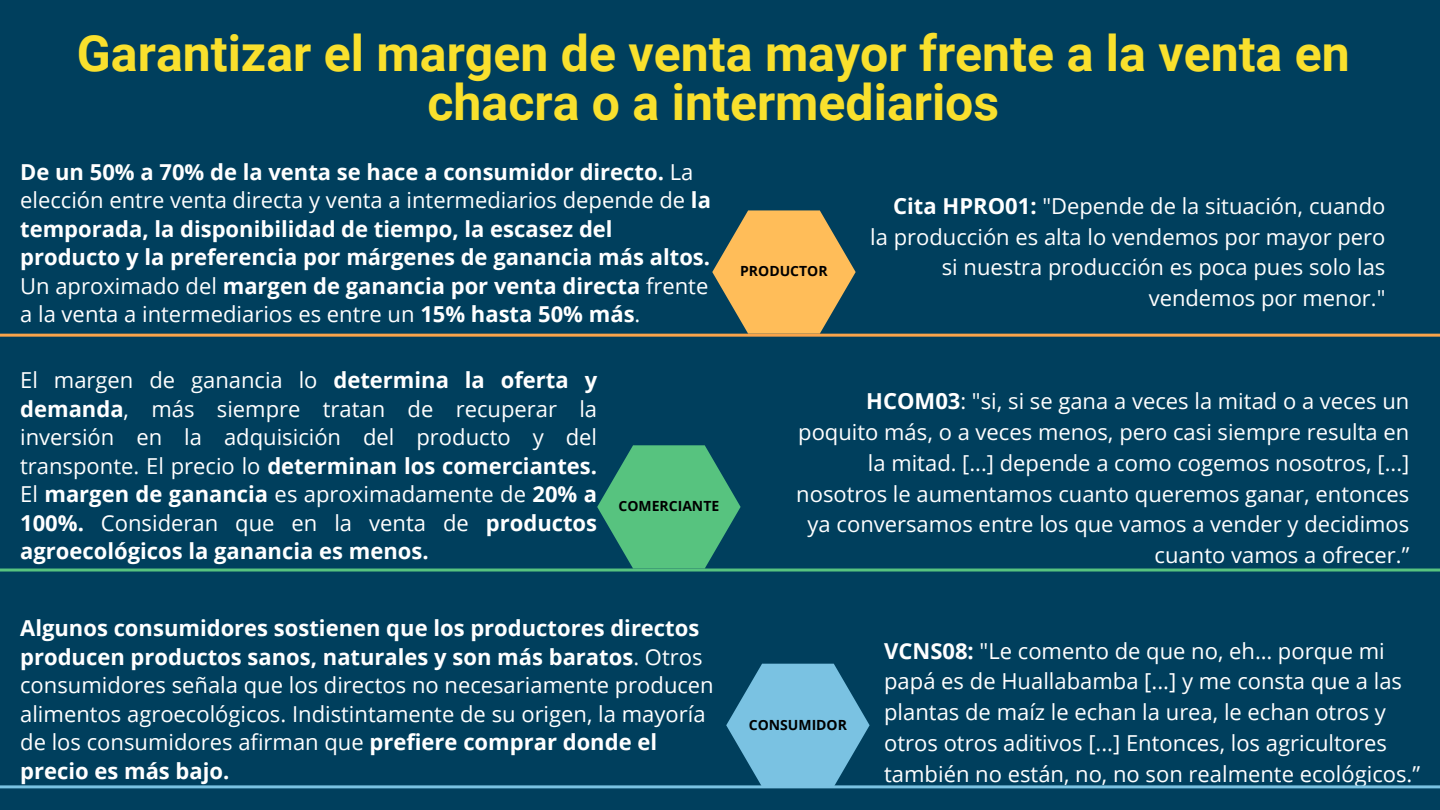
<style>
.page{position:relative;width:1440px;height:810px;background:#003f5d}
.page>*{position:absolute;margin:0;border:0;box-sizing:border-box;transform-origin:0 0}
.t1{font:700 50px/49.5px "Roboto";color:#f9e02d;text-align:center}
.t2{font:22px/30.8px "Open Sans";color:#fff}
.t3{font:700 22px/28.5px "Open Sans";color:#fff}
.t4{font:700 14px "Open Sans";color:#000}
.s1{font-weight:400}
.s2{font-weight:700}
</style>
<div class="page">
<svg style="left:597px;top:445px;width:144px;height:124px"></svg>
<svg style="left:712px;top:210px;width:144px;height:124px"></svg>
<svg style="left:726px;top:664px;width:144px;height:121px"></svg>
<hr style="left:0;top:785px;width:1440px;height:3px;background:#7ac2e2">
<hr style="left:0;top:569px;width:1440px;height:3px;background:#57c37f">
<hr style="left:0;top:334px;width:1440px;height:3px;background:#f9a44a">
<h1 class="t1" style="left:77px;top:29px;width:1274px">Garantizar el margen de venta mayor frente a la venta en chacra o a intermediarios</h1>
<p class="t3" style="left:20px;top:157px;width:692px">De un 50% a 70% de la venta se hace a consumidor directo. <span class="s1">La elección entre venta directa y venta a intermediarios depende de</span> la temporada, la disponibilidad de tiempo, la escasez del producto y la preferencia por márgenes de ganancia más altos.<br><span class="s1">Un aproximado del</span> margen de ganancia por venta directa <span class="s1">frente a la venta a intermediarios es entre un</span> 15% hasta 50% más<span class="s1">.</span></p>
<p class="t2" style="left:20px;top:365px;width:579px;line-height:28.5px;text-align:justify">El margen de ganancia lo <span class="s2">determina la oferta y demanda</span>, más siempre tratan de recuperar la inversión en la adquisición del producto y del transponte. El precio lo <span class="s2">determinan los comerciantes.<br></span>El <span class="s2">margen de ganancia</span> es aproximadamente de <span class="s2">20% a 100%.</span> Consideran que en la venta de <span class="s2">productos agroecológicos la ganancia es menos.</span></p>
<p class="t4" style="left:618px;top:496px;width:102px">COMERCIANTE</p>
<p class="t2" style="left:20px;top:614px;width:695px;line-height:28.5px"><span class="s2">Algunos consumidores sostienen que los productores directos producen productos sanos, naturales y son más baratos</span>. Otros consumidores señala que los directos no necesariamente producen alimentos agroecológicos. Indistintamente de su origen, la mayoría de los consumidores afirman que <span class="s2">prefiere comprar donde el precio es más bajo.</span></p>
<p class="t4" style="left:740px;top:261px;width:89px">PRODUCTOR</p>
<p class="t2" style="left:870px;top:190px;width:517px;text-align:right"><span class="s2">Cita HPRO01:</span> "Depende de la situación, cuando la producción es alta lo vendemos por mayor pero si nuestra producción es poca pues solo las vendemos por menor."</p>
<p class="t2" style="left:796px;top:386px;width:615px;text-align:right"><span class="s2">HCOM03</span>: "si, si se gana a veces la mitad o a veces un poquito más, o a veces menos, pero casi siempre resulta en la mitad. [...] depende a como cogemos nosotros, [...] nosotros le aumentamos cuanto queremos ganar, entonces ya conversamos entre los que vamos a vender y decidimos cuanto vamos a ofrecer.”</p>
<p class="t4" style="left:749px;top:715px;width:100px">CONSUMIDOR</p>
<p class="t2" style="left:884px;top:635px;width:537px"><span class="s2">VCNS08:</span> "Le comento de que no, eh… porque mi papá es de Huallabamba [...] y me consta que a las plantas de maíz le echan la urea, le echan otros y otros otros aditivos [...] Entonces, los agricultores también no están, no, no son realmente ecológicos.”</p>
</div>
